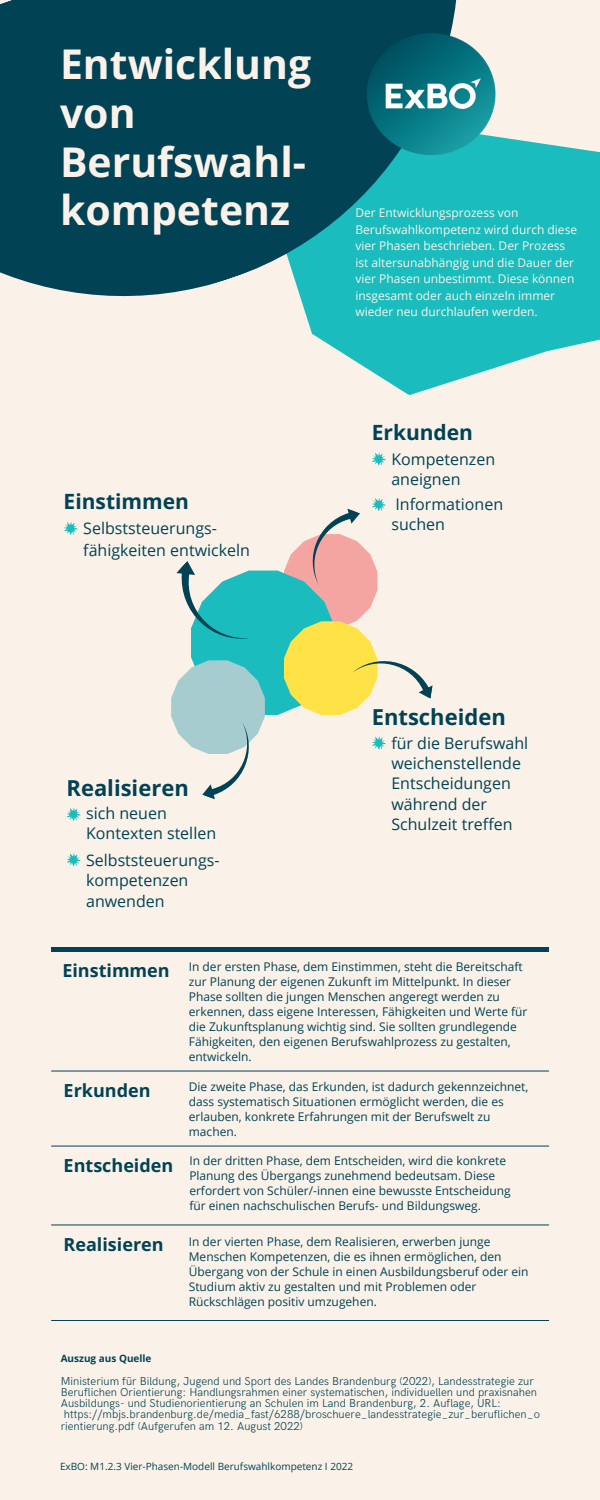
<style>
.page{position:relative;width:600px;height:1500px;background:#faf2e9}
.page>*{position:absolute;margin:0;border:0;box-sizing:border-box;transform-origin:0 0}
.t1{font:700 41px/48.8px "Open Sans";color:#faf2e9}
.t2{font:700 22px "Open Sans";color:#014254}
.t3{font:700 21px "Open Sans";color:#014254}
.t4{font:700 18px "Open Sans";color:#014254}
.t5{font:16px/20.2px "Open Sans";color:#014254}
.t6{font:12px/15px "Open Sans";color:#014254}
.t7{font:12px/16.5px "Open Sans";color:#faf2e9}
.t8{font:300 11.5px/11.2px "HK Grotesk";color:#014254}
.t9{font:10px "Open Sans";color:#014254}
.t10{font:700 10px "Open Sans";color:#014254}
</style>
<div class="page">
<svg style="left:396px;top:144px;width:204px;height:251px;fill:#1abcbd"></svg>
<svg style="left:0;top:0;width:549px;height:387px;fill:#014254"></svg>
<svg style="left:67px;top:807px;width:13px;height:14px"></svg>
<svg style="left:67px;top:853px;width:13px;height:14px"></svg>
<div style="left:51px;top:947px;width:498px;height:5px;background:#014254"></div>
<hr style="left:51px;top:1071px;width:498px;height:1px;background:#014254">
<hr style="left:51px;top:1146px;width:498px;height:1px;background:#014254">
<hr style="left:51px;top:1225px;width:498px;height:1px;background:#014254">
<hr style="left:51px;top:1320px;width:498px;height:1px;background:#014254">
<svg style="left:64px;top:522px;width:13px;height:13px"></svg>
<svg style="left:372px;top:452px;width:14px;height:14px"></svg>
<img style="left:344px;top:7px;width:175px;height:174px">
<svg style="left:171px;top:498px;width:262px;height:302px"></svg>
<h1 class="t1" style="left:60px;top:39px;width:253px">Entwicklung von<br>Berufswahl&shy;kompetenz</h1>
<h3 class="t3" style="left:64px;top:487px;width:127px">Einstimmen</h3>
<h3 class="t5" style="left:83px;top:517px;width:168px;line-height:21.8px">Selbststeuerungs&shy;fähigkeiten entwickeln</h3>
<p class="t7" style="left:355px;top:204px;width:223px">Der Entwicklungsprozess von Berufswahlkompetenz wird durch diese vier Phasen beschrieben. Der Prozess ist altersunabhä ngig und die Dauer der vier Phasen unbestimmt. Diese können insgesamt oder auch einzeln immer wieder neu durchlaufen werden.</p>
<h3 class="t3" style="left:372px;top:418px;width:103px">Erkunden</h3>
<h3 class="t5" style="left:391px;top:449px;width:105px">Kompetenzen aneignen</h3>
<h3 class="t5" style="left:391px;top:494px;width:113px">Informationen suchen</h3>
<h2 class="t2" style="left:67px;top:773px;width:124px">Realisieren</h2>
<h3 class="t5" style="left:86px;top:802px;width:132px">sich neuen<br>Kontexten stellen</h3>
<h3 class="t5" style="left:86px;top:850px;width:135px">Selbststeuerungs&shy;kompetenzen anwenden</h3>
<h2 class="t2" style="left:372px;top:701px;width:136px">Entscheiden</h2>
<h3 class="t5" style="left:391px;top:732px;width:138px">für die Berufswahl weichenstellende<br>Entscheidungen während der<br>Schulzeit treffen</h3>
<h3 class="t4" style="left:62px;top:958px;width:109px">Einstimmen</h3>
<h3 class="t4" style="left:64px;top:1077px;width:88px">Erkunden</h3>
<p class="t6" style="left:189px;top:959px;width:340px">In der ersten Phase, dem Einstimmen, steht die Bereitschaft zur Planung der eigenen Zukunft im Mittelpunkt. In dieser Phase sollten die jungen Menschen angeregt werden zu erkennen, dass eigene Interessen, Fähigkeiten und Werte für die Zukunftsplanung wichtig sind. Sie sollten grundlegende Fähigkeiten, den eigenen Berufswahlprozess zu gestalten, entwickeln.</p>
<p class="t6" style="left:189px;top:1078px;width:341px">Die zweite Phase, das Erkunden, ist dadurch gekennzeichnet, dass systematisch Situationen ermöglicht werden, die es erlauben, konkrete Erfahrungen mit der Berufswelt zu machen.</p>
<h3 class="t4" style="left:64px;top:1152px;width:111px">Entscheiden</h3>
<p class="t6" style="left:189px;top:1153px;width:323px">In der dritten Phase, dem Entscheiden, wird die konkrete Planung des Übergangs zunehmend bedeutsam. Diese erfordert von Schüler/-innen eine bewusste Entscheidung für einen nachschulischen Berufs- und Bildungsweg.</p>
<h3 class="t4" style="left:64px;top:1231px;width:102px">Realisieren</h3>
<p class="t6" style="left:189px;top:1234px;width:341px">In der vierten Phase, dem Realisieren, erwerben junge Menschen Kompetenzen, die es ihnen ermöglichen, den Übergang von der Schule in einen Ausbildungsberuf oder ein Studium aktiv zu gestalten und mit Problemen oder Rückschlägen positiv umzugehen.</p>
<p class="t10" style="left:61px;top:1351px;width:92px">Auszug aus Quelle</p>
<p class="t8" style="left:61px;top:1375px;width:481px">Ministerium fü r Bildung, Jugend und Sport des Landes Brandenburg (2022), Landesstrategie zur Beruflichen Orientierung: Handlungsrahmen einer systematischen, individuellen und praxisnahen Ausbildungs- und Studienorientierung an Schulen im Land Brandenburg, 2. Auflage, URL: https://mbjs.brandenburg.de/media_fast/6288/broschuere_landesstrategie_zur_beruflichen_o rientierung.pdf (Aufgerufen am 12. August 2022)</p>
<p class="t9" style="left:60px;top:1460px;width:295px">ExBO: M1.2.3 Vier-Phasen-Modell Berufswahlkompetenz I 2022</p>
</div>
